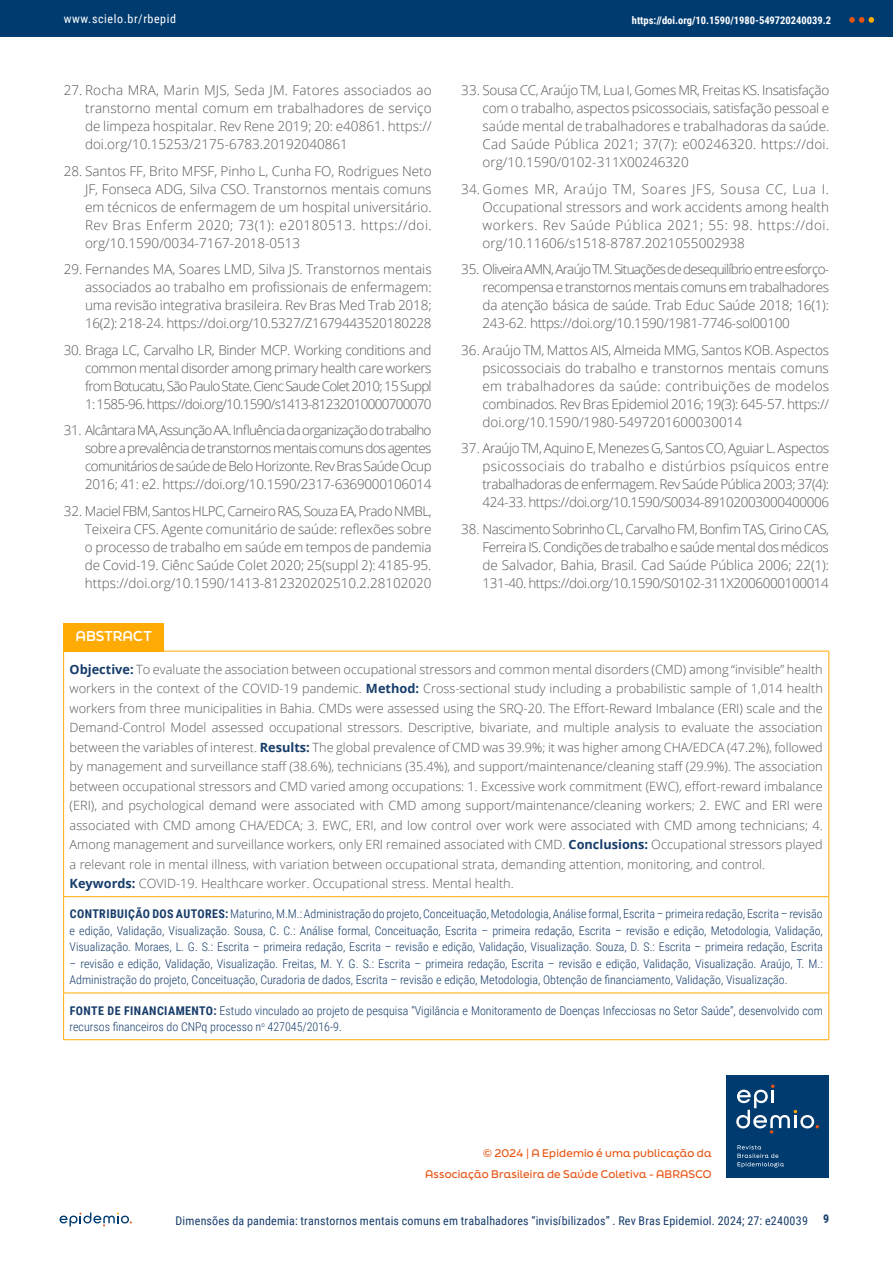
<style>
.page{position:relative;width:893px;height:1263px;background:#fff}
.page>*{position:absolute;margin:0;border:0;box-sizing:border-box;transform-origin:0 0}
.t1{font:300 13.5px/18px "Open Sans";letter-spacing:-.015em;color:#575756;text-align:justify}
.t2{font:700 13.5px "Final Six";color:#fff}
.t3{font:300 12.75px/19.5px "Open Sans";color:#575756}
.t4{font:300 12px/16.5px "Roboto Condensed";color:#173d6b}
.t5{font:12px "Roboto Condensed";letter-spacing:.015em;color:#173d6b}
.t6{font:12px "Roboto Condensed";letter-spacing:.05em;color:#fff}
.t7{font:700 12px "Roboto Condensed";color:#173d6b}
.t8{font:500 10.5px/21px "Final Six";letter-spacing:.015em;color:#e85412;text-align:right}
.t9{font:700 10.5px "Roboto Condensed";color:#fff}
.s1{font-weight:700;color:#173d6b}
.s2{font-weight:700}
</style>
<div class="page">
<div style="left:0;top:0;width:893px;height:36px;background:#003b70"></div>
<svg style="left:849px;top:17px;width:25px;height:6px"></svg>
<svg style="left:60px;top:1212px;width:72px;height:14px"></svg>
<div style="left:726px;top:1075px;width:103px;height:103px;background:#003b70"></div>
<svg style="left:737px;top:1145px;width:47px;height:22px"></svg>
<svg style="left:736px;top:1084px;width:83px;height:49px"></svg>
<div style="left:64px;top:623px;width:100px;height:28px;background:#ffab03"></div>
<hr style="left:828px;top:897px;width:1px;height:95px;background:#ffab03">
<hr style="left:828px;top:993px;width:1px;height:46px;background:#ffab03">
<hr style="left:63px;top:897px;width:1px;height:95px;background:#ffab03">
<hr style="left:63px;top:992px;width:101px;height:1px;background:#ffab03">
<hr style="left:164px;top:992px;width:665px;height:1px;background:#ffab03">
<hr style="left:63px;top:993px;width:1px;height:46px;background:#ffab03">
<hr style="left:63px;top:1039px;width:101px;height:1px;background:#ffab03">
<hr style="left:164px;top:1039px;width:665px;height:1px;background:#ffab03">
<hr style="left:63px;top:651px;width:101px;height:1px;background:#ffab03">
<hr style="left:63px;top:651px;width:1px;height:245px;background:#ffab03">
<hr style="left:164px;top:651px;width:665px;height:1px;background:#ffab03">
<hr style="left:828px;top:651px;width:1px;height:245px;background:#ffab03">
<hr style="left:63px;top:896px;width:101px;height:1px;background:#ffab03">
<hr style="left:164px;top:896px;width:665px;height:1px;background:#ffab03">
<p class="t6" style="left:64px;top:10px;width:114px">www.scielo.br/rbepid</p>
<p class="t1" style="left:85px;top:81px;width:348px;text-indent:-21px">27. Rocha MRA, Marin MJS, Seda JM. Fatores associados ao transtorno mental comum em trabalhadores de serviço de limpeza hospitalar. Rev Rene 2019; 20: e40861. https:// doi.org/10.15253/2175-6783.20192040861</p>
<p class="t1" style="left:85px;top:162px;width:348px;text-indent:-21px">28. Santos FF, Brito MFSF, Pinho L, Cunha FO, Rodrigues Neto JF, Fonseca ADG, Silva CSO. Transtornos mentais comuns em técnicos de enfermagem de um hospital universitário.<br>Rev Bras Enferm 2020; 73(1): e20180513. https://doi. org/10.1590/0034-7167-2018-0513</p>
<p class="t1" style="left:85px;top:260px;width:348px;text-indent:-21px">29. Fernandes MA, Soares LMD, Silva JS. Transtornos mentais associados ao trabalho em profissionais de enfermagem: uma revisão integrativa brasileira. Rev Bras Med Trab 2018; 16(2): 218-24. https://doi.org/10.5327/Z1679443520180228</p>
<p class="t1" style="left:85px;top:341px;width:348px;text-indent:-21px">30. Braga LC, Carvalho LR, Binder MCP. Working conditions and common mental disorder among primary health care workers from Botucatu, São Paulo State. Cienc Saude Colet 2010; 15 Suppl 1: 1585-96. https://doi.org/10.1590/s1413-81232010000700070</p>
<p class="t1" style="left:85px;top:421px;width:348px;text-indent:-21px">31. Alcântara MA, Assunção AA. Influência da organização do trabalho sobre a prevalência de transtornos mentais comuns dos agentes comunitários de saúde de Belo Horizonte. Rev Bras Saúde Ocup 2016; 41: e2. https://doi.org/10.1590/2317-6369000106014</p>
<p class="t1" style="left:85px;top:502px;width:348px;text-indent:-21px">32. Maciel FBM, Santos HLPC, Carneiro RAS, Souza EA, Prado NMBL, Teixeira CFS. Agente comunitário de saúde: reflexões sobre o processo de trabalho em saúde em tempos de pandemia de Covid-19. Ciênc Saúde Colet 2020; 25(suppl 2): 4185-95. https://doi.org/10.1590/1413-812320202510.2.28102020</p>
<p class="t9" style="left:632px;top:12px;width:201px">https://doi.org/10.1590/1980-549720240039.2</p>
<p class="t1" style="left:483px;top:81px;width:348px;text-indent:-21px">33. Sousa CC, Araújo TM, Lua I, Gomes MR, Freitas KS. Insatisfação com o trabalho, aspectos psicossociais, satisfação pessoal e saúde mental de trabalhadores e trabalhadoras da saúde.<br>Cad Saúde Pública 2021; 37(7): e00246320. https://doi. org/10.1590/0102-311X00246320</p>
<p class="t1" style="left:483px;top:179px;width:348px;text-indent:-21px">34. Gomes MR, Araújo TM, Soares JFS, Sousa CC, Lua I.<br>Occupational stressors and work accidents among health workers. Rev Saúde Pública 2021; 55: 98. https://doi. org/10.11606/s1518-8787.2021055002938</p>
<p class="t1" style="left:483px;top:260px;width:348px;text-indent:-21px">35. Oliveira AMN, Araújo TM. Situações de desequilíbrio entre esforço&shy;recompensa e transtornos mentais comuns em trabalhadores da atenção básica de saúde. Trab Educ Saúde 2018; 16(1):<br>243-62. https://doi.org/10.1590/1981-7746-sol00100</p>
<p class="t1" style="left:482px;top:340px;width:348px;text-indent:-21px">36. Araújo TM, Mattos AIS, Almeida MMG, Santos KOB. Aspectos psicossociais do trabalho e transtornos mentais comuns em trabalhadores da saúde: contribuições de modelos combinados. Rev Bras Epidemiol 2016; 19(3): 645-57. https:// doi.org/10.1590/1980-5497201600030014</p>
<p class="t1" style="left:482px;top:439px;width:348px;text-indent:-21px">37. Araújo TM, Aquino E, Menezes G, Santos CO, Aguiar L. Aspectos psicossociais do trabalho e distúrbios psíquicos entre trabalhadoras de enfermagem. Rev Saúde Pública 2003; 37(4):<br>424-33. https://doi.org/10.1590/S0034-89102003000400006</p>
<p class="t1" style="left:482px;top:519px;width:348px;text-indent:-21px">38. Nascimento Sobrinho CL, Carvalho FM, Bonfim TAS, Cirino CAS, Ferreira IS. Condições de trabalho e saúde mental dos médicos de Salvador, Bahia, Brasil. Cad Saúde Pública 2006; 22(1):<br>131-40. https://doi.org/10.1590/S0102-311X2006000100014</p>
<p class="t2" style="left:76px;top:626px;width:78px">ABSTRACT</p>
<p class="t3" style="left:70px;top:659px;width:755px"><span class="s1">Objective:</span> To evaluate the association between occupational stressors and common mental disorders (CMD) among “invisible” health workers in the context of the COVID-19 pandemic. <span class="s1">Method:</span> Cross-sectional study including a probabilistic sample of 1,014 health workers from three municipalities in Bahia. CMDs were assessed using the SRQ-20. The Effort-Reward Imbalance (ERI) scale and the Demand-Control Model assessed occupational stressors. Descriptive, bivariate, and multiple analysis to evaluate the association between the variables of interest. <span class="s1">Results:</span> The global prevalence of CMD was 39.9%; it was higher among CHA/EDCA (47.2%), followed by management and surveillance staff (38.6%), technicians (35.4%), and support/maintenance/cleaning staff (29.9%). The association between occupational stressors and CMD varied among occupations: 1. Excessive work commitment (EWC), effort-reward imbalance (ERI), and psychological demand were associated with CMD among support/maintenance/cleaning workers; 2. EWC and ERI were associated with CMD among CHA/EDCA; 3. EWC, ERI, and low control over work were associated with CMD among technicians; 4.<br>Among management and surveillance workers, only ERI remained associated with CMD. <span class="s1">Conclusions:</span> Occupational stressors played a relevant role in mental illness, with variation between occupational strata, demanding attention, monitoring, and control.<br><span class="s1">Keywords:</span> COVID-19. Healthcare worker. Occupational stress. Mental health.</p>
<p class="t4" style="left:70px;top:905px;width:755px;text-align:justify"><span class="s2">CONTRIBUIÇÃO DOS AUTORES:</span> Maturino, M.M.: Administração do projeto, Conceituação, Metodologia, Análise formal, Escrita – primeira redação, Escrita – revisão e edição, Validação, Visualização. Sousa, C. C.: Análise formal, Conceituação, Escrita – primeira redação, Escrita – revisão e edição, Metodologia, Validação, Visualização. Moraes, L. G. S.: Escrita – primeira redação, Escrita – revisão e edição, Validação, Visualização. Souza, D. S.: Escrita – primeira redação, Escrita</p>
<p class="t4" style="left:70px;top:955px;width:755px">– revisão e edição, Validação, Visualização. Freitas, M. Y. G. S.: Escrita – primeira redação, Escrita – revisão e edição, Validação, Visualização. Araújo, T. M.:<br>Administração do projeto, Conceituação, Curadoria de dados, Escrita – revisão e edição, Metodologia, Obtenção de financiamento, Validação, Visualização.</p>
<p class="t4" style="left:70px;top:1002px;width:755px"><span class="s2">FONTE DE FINANCIAMENTO:</span> Estudo vinculado ao projeto de pesquisa “Vigilância e Monitoramento de Doenças Infecciosas no Setor Saúde”, desenvolvido com recursos financeiros do CNPq processo n<sup>o</sup> 427045/2016-9.</p>
<p class="t8" style="left:425px;top:1142px;width:288px">© 2024 | A Epidemio é uma publicação da<br>Associação Brasileira de Saúde Coletiva - ABRASCO</p>
<p class="t5" style="left:176px;top:1212px;width:634px">Dimensões da pandemia: transtornos mentais comuns em trabalhadores “invisíbilizados” . Rev Bras Epidemiol. 2024; 27: e240039</p>
<p class="t7" style="left:823px;top:1211px;width:8px">9</p>
</div>
